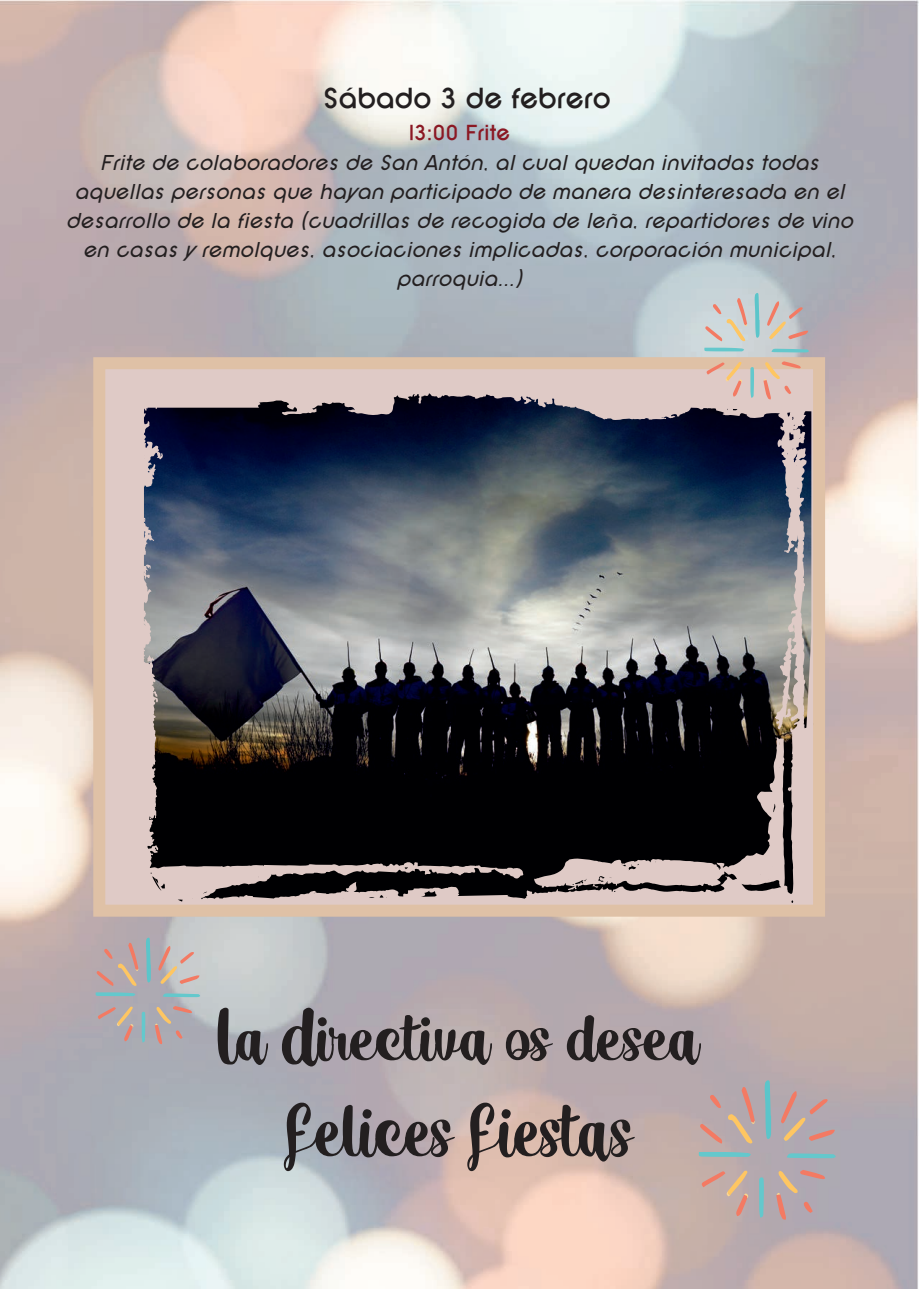
<style>
.page{position:relative;width:919px;height:1289px;background:#fff}
.page>*{position:absolute;margin:0;border:0;box-sizing:border-box;transform-origin:0 0}
.t1{font:63.15px "Nabilla Melody";color:#231f20}
.t2{font:57.3px "Nabilla Melody";letter-spacing:-.005em;color:#231f20}
.t3{font:700 30px "SF New Republic";color:#231f20}
.t4{font:italic 22.5px/29.1px "SF New Republic";color:#231f20;text-align:center}
.t5{font:700 22.5px "SF New Republic";color:#8b1823}
</style>
<div class="page">
<img style="left:0;top:0;width:918px;height:1288px">
<svg style="left:106px;top:370px;width:706px;height:533px;background:#58585f"></svg>
<div style="left:93px;top:357px;width:732px;height:559px;border:12px solid #dfc1a6"></div>
<svg style="left:764px;top:1079px;width:7px;height:59px"></svg>
<svg style="left:698px;top:1151px;width:52px;height:5px"></svg>
<svg style="left:786px;top:1153px;width:49px;height:5px"></svg>
<svg style="left:759px;top:1177px;width:4px;height:40px"></svg>
<svg style="left:700px;top:1123px;width:22px;height:20px"></svg>
<svg style="left:780px;top:1091px;width:54px;height:50px;background:#bda3a2"></svg>
<svg style="left:709px;top:1094px;width:12px;height:14px"></svg>
<svg style="left:701px;top:1170px;width:47px;height:46px;background:#c9a99e"></svg>
<svg style="left:728px;top:1086px;width:26px;height:57px"></svg>
<svg style="left:776px;top:1169px;width:49px;height:50px;background:#bba4a4"></svg>
<svg style="left:146px;top:937px;width:5px;height:45px"></svg>
<svg style="left:95px;top:992px;width:40px;height:4px"></svg>
<svg style="left:163px;top:993px;width:37px;height:4px"></svg>
<svg style="left:142px;top:1011px;width:3px;height:31px"></svg>
<svg style="left:158px;top:945px;width:41px;height:39px;background:#cabab4"></svg>
<svg style="left:97px;top:1006px;width:37px;height:35px"></svg>
<svg style="left:97px;top:942px;width:41px;height:44px;background:#bea4a1"></svg>
<svg style="left:155px;top:1006px;width:37px;height:38px"></svg>
<svg style="left:754px;top:292px;width:5px;height:46px"></svg>
<svg style="left:704px;top:347px;width:40px;height:4px"></svg>
<svg style="left:771px;top:348px;width:37px;height:5px"></svg>
<svg style="left:750px;top:367px;width:4px;height:31px"></svg>
<svg style="left:767px;top:301px;width:41px;height:39px;background:#c7bab6"></svg>
<svg style="left:706px;top:362px;width:36px;height:34px"></svg>
<svg style="left:705px;top:298px;width:42px;height:43px;background:#d3cbc6"></svg>
<svg style="left:763px;top:361px;width:37px;height:38px"></svg>
<svg style="left:308px;top:108px;width:15px;height:1px"></svg>
<h3 class="t3" style="left:323px;top:88px;width:289px">Sábado 3 de febrero</h3>
<p class="t5" style="left:408px;top:125px;width:103px">13:00 Frite</p>
<p class="t4" style="left:66px;top:150px;width:788px">Frite de colaboradores de San Antón, al cual quedan invitadas todas aquellas personas que hayan participado de manera desinteresada en el desarrollo de la fiesta (cuadrillas de recogida de leña, repartidores de vino en casas y remolques, asociaciones implicadas, corporación municipal, parroquia...)</p>
<h1 class="t1" style="left:218px;top:1011px;width:483px">La Directiva os desea</h1>
<h2 class="t2" style="left:284px;top:1108px;width:350px">FELICES FIESTAS</h2>
</div>
